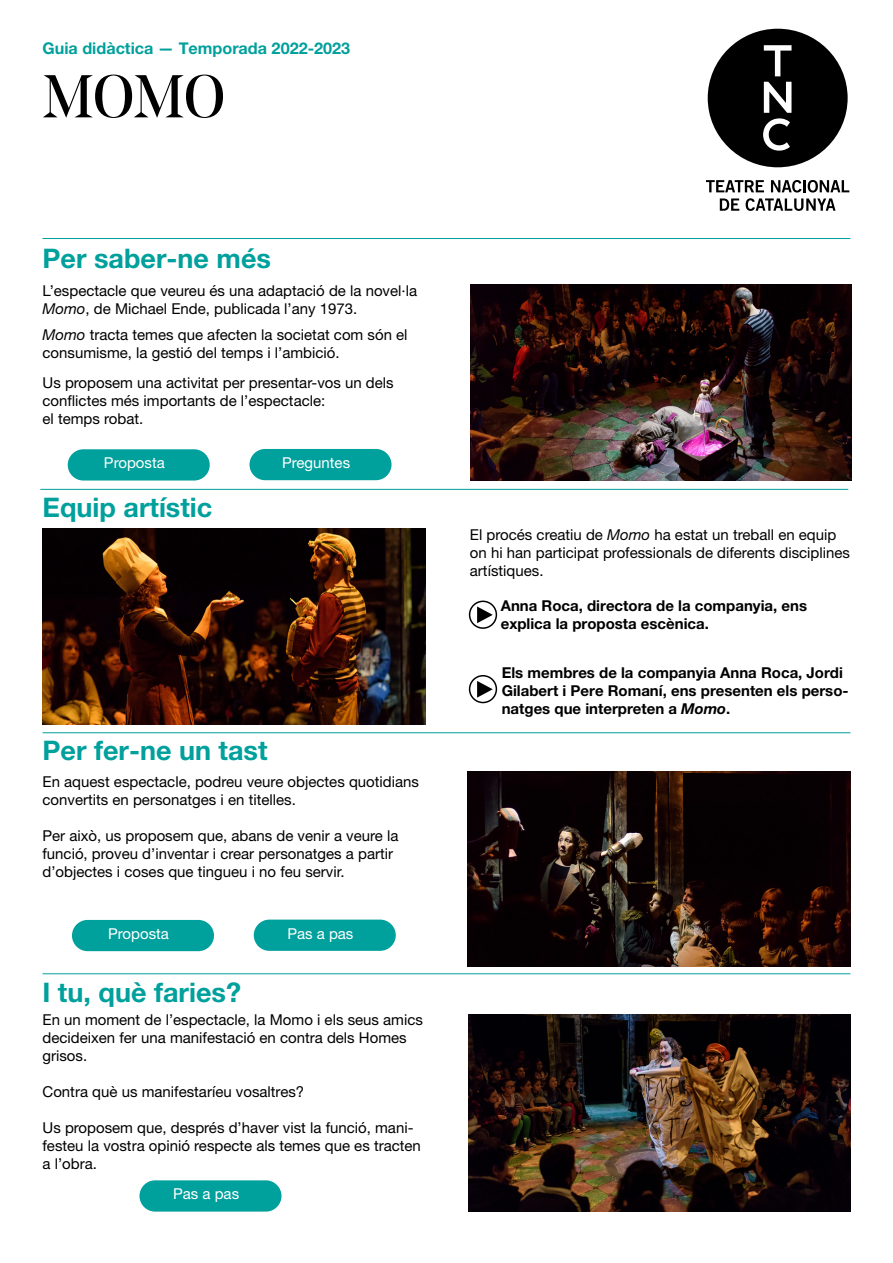
<style>
.page{position:relative;width:893px;height:1263px;background:#fff}
.page>*{position:absolute;margin:0;border:0;box-sizing:border-box;transform-origin:0 0}
.t1{font:60px "Noe Display";color:#000}
.t2{font:700 27px "Helvetica Neue LT Pro";color:#00a09c}
.t3{font:700 16.2px "Helvetica Neue LT Pro";color:#00a09c}
.t4{font:15px/18px "Helvetica Neue LT Pro";color:#000}
.t5{font:700 15px/18px "Helvetica Neue LT Pro";color:#000}
.t6{font:15px "Helvetica Neue LT Pro";color:#fff}
.s1{font-style:italic}
</style>
<div class="page">
<hr style="left:43px;top:238px;width:807px;height:1px;background:#00a09c">
<hr style="left:43px;top:732px;width:807px;height:1px;background:#00a09c">
<hr style="left:43px;top:973px;width:807px;height:1px;background:#00a09c">
<svg style="left:708px;top:29px;width:140px;height:138px"></svg>
<svg style="left:706px;top:180px;width:143px;height:31px"></svg>
<hr style="left:40px;top:489px;width:808px;height:1px;background:#00a09c">
<div style="left:249px;top:449px;width:142px;height:31px;background:#00a09c;border-radius:16px"></div>
<div style="left:254px;top:919px;width:142px;height:32px;background:#00a09c;border-radius:16px"></div>
<div style="left:68px;top:449px;width:142px;height:31px;background:#00a09c;border-radius:16px"></div>
<div style="left:72px;top:920px;width:142px;height:31px;background:#00a09c;border-radius:16px"></div>
<div style="left:139px;top:1180px;width:142px;height:31px;background:#00a09c;border-radius:16px"></div>
<div style="left:469px;top:675px;width:28px;height:28px;border:2px solid #000;border-radius:50%"></div>
<svg style="left:477px;top:681px;width:16px;height:17px"></svg>
<div style="left:469px;top:601px;width:28px;height:28px;border:2px solid #000;border-radius:50%"></div>
<svg style="left:477px;top:606px;width:16px;height:17px"></svg>
<img style="left:470px;top:285px;width:381px;height:195px">
<img style="left:43px;top:529px;width:382px;height:195px">
<img style="left:469px;top:1014px;width:381px;height:197px">
<img style="left:468px;top:771px;width:382px;height:196px">
<p class="t3" style="left:43px;top:38px;width:309px">Guia didàctica — Temporada 2022-2023</p>
<h1 class="t1" style="left:43px;top:58px;width:184px">MOMO</h1>
<h2 class="t2" style="left:43px;top:242px;width:230px">Per saber-ne més</h2>
<p class="t4" style="left:43px;top:281px;width:376px">L’espectacle que veureu és una adaptació de la novel·la<br><span class="s1">Momo</span>, de Michael Ende, publicada l’any 1973.</p>
<p class="t4" style="left:43px;top:326px;width:367px"><span class="s1">Momo</span> tracta temes que afecten la societat com són el consumisme, la gestió del temps i l’ambició.</p>
<p class="t4" style="left:43px;top:373px;width:353px">Us proposem una activitat per presentar-vos un dels conflictes més importants de l’espectacle:<br>el temps robat.</p>
<p class="t6" style="left:104px;top:454px;width:62px">Proposta</p>
<h2 class="t2" style="left:43px;top:491px;width:171px">Equip artístic</h2>
<p class="t6" style="left:282px;top:453px;width:70px">Preguntes</p>
<h2 class="t2" style="left:43px;top:734px;width:227px">Per fer-ne un tast</h2>
<p class="t4" style="left:43px;top:772px;width:378px">En aquest espectacle, podreu veure objectes quotidians convertits en personatges i en titelles.</p>
<p class="t4" style="left:43px;top:826px;width:357px">Per això, us proposem que, abans de venir a veure la funció, proveu d’inventar i crear personatges a partir d’objectes i coses que tingueu i no feu servir.</p>
<p class="t6" style="left:108px;top:924px;width:62px">Proposta</p>
<h2 class="t2" style="left:43px;top:975px;width:200px">I tu, què faries?</h2>
<p class="t6" style="left:287px;top:924px;width:68px">Pas a pas</p>
<p class="t4" style="left:43px;top:1010px;width:382px">En un moment de l’espectacle, la Momo i els seus amics decideixen fer una manifestació en contra dels Homes grisos.</p>
<p class="t4" style="left:43px;top:1082px;width:263px">Contra què us manifestaríeu vosaltres?</p>
<p class="t4" style="left:43px;top:1118px;width:380px">Us proposem que, després d’haver vist la funció, mani&shy;festeu la vostra opinió respecte als temes que es tracten a l’obra.</p>
<p class="t6" style="left:173px;top:1185px;width:68px">Pas a pas</p>
<p class="t4" style="left:470px;top:525px;width:382px">El procés creatiu de <span class="s1">Momo</span> ha estat un treball en equip on hi han participat professionals de diferents disciplines artístiques.</p>
<p class="t5" style="left:501px;top:597px;width:308px">Anna Roca, directora de la companyia, ens explica la proposta escènica.</p>
<p class="t5" style="left:502px;top:663px;width:348px">Els membres de la companyia Anna Roca, Jordi<br>Gilabert i Pere Romaní, ens presenten els perso&shy;natges que interpreten a <span class="s1">Momo</span>.</p>
</div>
